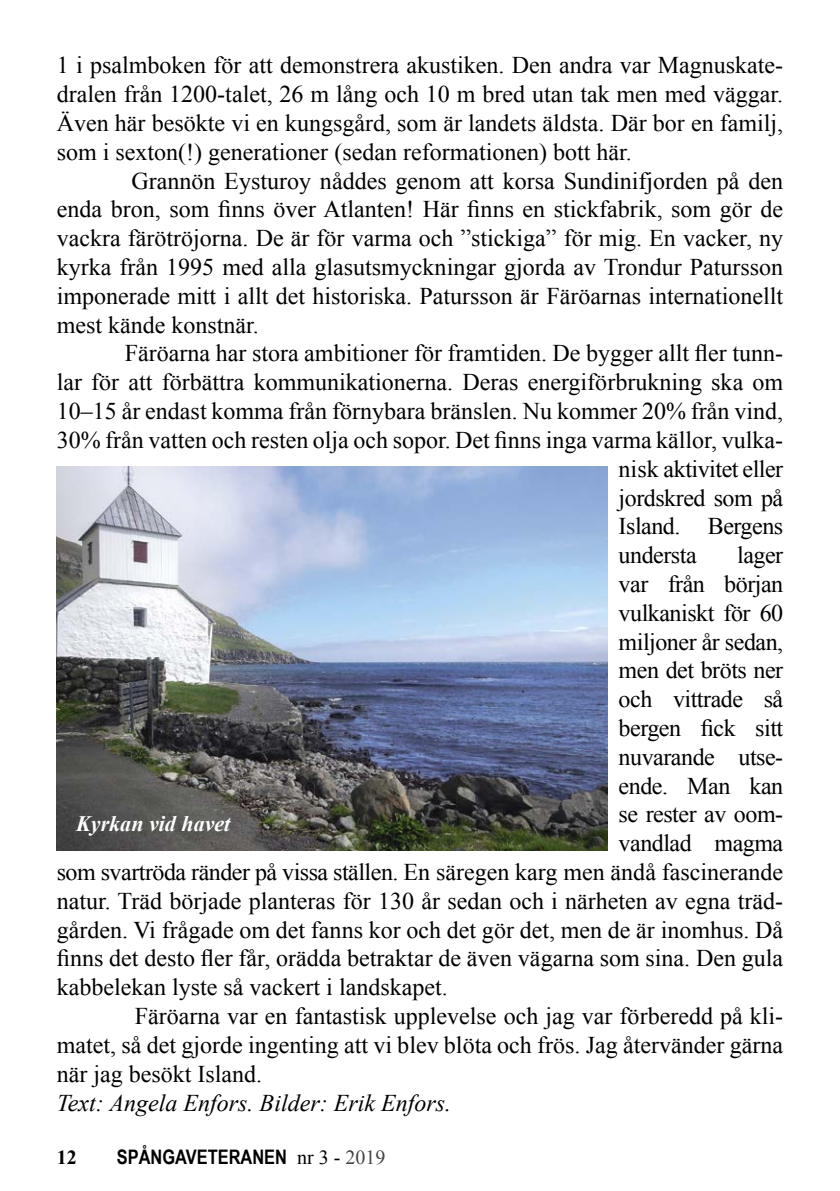
<style>
.page{position:relative;width:840px;height:1191px;background:#fff}
.page>*{position:absolute;margin:0;border:0;box-sizing:border-box;transform-origin:0 0}
.t1{font:24px/28.8px "Times New Roman";color:#000;text-align:justify}
.t2{font:24px "Times New Roman";letter-spacing:-.02em;color:#000}
.t3{font:italic 24px "Times New Roman";color:#000}
.t4{font:italic 700 22px "Times New Roman";color:#fff}
.t5{font:700 20px "Arial Narrow";color:#000}
.t6{font:700 20px "Times New Roman";color:#000}
.s1{font-family:"Times New Roman";font-weight:400}
.s2{font-family:"Times New Roman";font-weight:400;color:#444}
</style>
<div class="page">
<img style="left:57px;top:466px;width:550px;height:384px">
<p class="t1" style="left:57px;top:51px;width:727px">1 i psalmboken för att demonstrera akustiken. Den andra var Magnuskate&shy;dralen från 1200-talet, 26 m lång och 10 m bred utan tak men med väggar.<br>Även här besökte vi en kungsgård, som är landets äldsta. Där bor en familj, som i sexton(!) generationer (sedan reformationen) bott här.</p>
<p class="t1" style="left:57px;top:166px;width:727px;text-indent:74px">Grannön Eysturoy nåddes genom att korsa Sundinifjorden på den enda bron, som finns över Atlanten! Här finns en stickfabrik, som gör de vackra färötröjorna. De är för varma och ”stickiga” för mig. En vacker, ny kyrka från 1995 med alla glasutsmyckningar gjorda av Trondur Patursson imponerade mitt i allt det historiska. Patursson är Färöarnas internationellt mest kände konstnär.</p>
<p class="t1" style="left:125px;top:339px;width:659px">Färöarna har stora ambitioner för framtiden. De bygger allt fler tunn-</p>
<p class="t1" style="left:57px;top:367px;width:727px">lar för att förbättra kommunikationerna. Deras energiförbrukning ska om</p>
<p class="t1" style="left:57px;top:396px;width:727px">10–15 år endast komma från förnybara bränslen. Nu kommer 20% från vind,</p>
<p class="t1" style="left:57px;top:425px;width:727px">30% från vatten och resten olja och sopor. Det finns inga varma källor, vulka-</p>
<p class="t2" style="left:618px;top:452px;width:166px">nisk aktivitet eller</p>
<p class="t2" style="left:618px;top:481px;width:166px">jordskred som på</p>
<p class="t2" style="left:618px;top:510px;width:166px">Island. Bergens</p>
<p class="t2" style="left:618px;top:539px;width:79px">understa</p>
<p class="t1" style="left:736px;top:540px;width:48px">lager</p>
<p class="t2" style="left:618px;top:568px;width:166px">var från början</p>
<p class="t2" style="left:618px;top:596px;width:166px">vulkaniskt för 60</p>
<p class="t2" style="left:618px;top:625px;width:166px">miljoner år sedan,</p>
<p class="t2" style="left:618px;top:654px;width:166px">men det bröts ner</p>
<p class="t2" style="left:618px;top:683px;width:166px">och vittrade så</p>
<p class="t2" style="left:618px;top:712px;width:166px">bergen fick sitt</p>
<p class="t2" style="left:618px;top:740px;width:166px">nuvarande utse-</p>
<p class="t2" style="left:618px;top:769px;width:166px">ende. Man kan</p>
<p class="t2" style="left:618px;top:798px;width:166px">se rester av oom-</p>
<p class="t2" style="left:618px;top:827px;width:166px">vandlad magma</p>
<p class="t2" style="left:57px;top:856px;width:727px">som svartröda ränder på vissa ställen. En säregen karg men ändå fascinerande</p>
<p class="t1" style="left:57px;top:886px;width:727px">natur. Träd började planteras för 130 år sedan och i närheten av egna träd-</p>
<p class="t1" style="left:57px;top:915px;width:727px">gården. Vi frågade om det fanns kor och det gör det, men de är inomhus. Då</p>
<p class="t1" style="left:57px;top:943px;width:727px">finns det desto fler får, orädda betraktar de även vägarna som sina. Den gula</p>
<p class="t1" style="left:57px;top:972px;width:392px">kabbelekan lyste så vackert i landskapet.</p>
<p class="t1" style="left:135px;top:1001px;width:649px">Färöarna var en fantastisk upplevelse och jag var förberedd på kli-</p>
<p class="t1" style="left:57px;top:1030px;width:727px">matet, så det gjorde ingenting att vi blev blöta och frös. Jag återvänder gärna</p>
<p class="t1" style="left:57px;top:1059px;width:207px">när jag besökt Island.</p>
<p class="t3" style="left:57px;top:1086px;width:396px">Text: Angela Enfors. Bilder: Erik Enfors.</p>
<p class="t4" style="left:76px;top:808px;width:155px">Kyrkan vid havet</p>
<p class="t6" style="left:57px;top:1143px;width:21px">12</p>
<p class="t5" style="left:117px;top:1145px;width:270px">SPÅNGAVETERANEN <span class="s1">nr 3 -</span> <span class="s2">2019</span></p>
</div>
